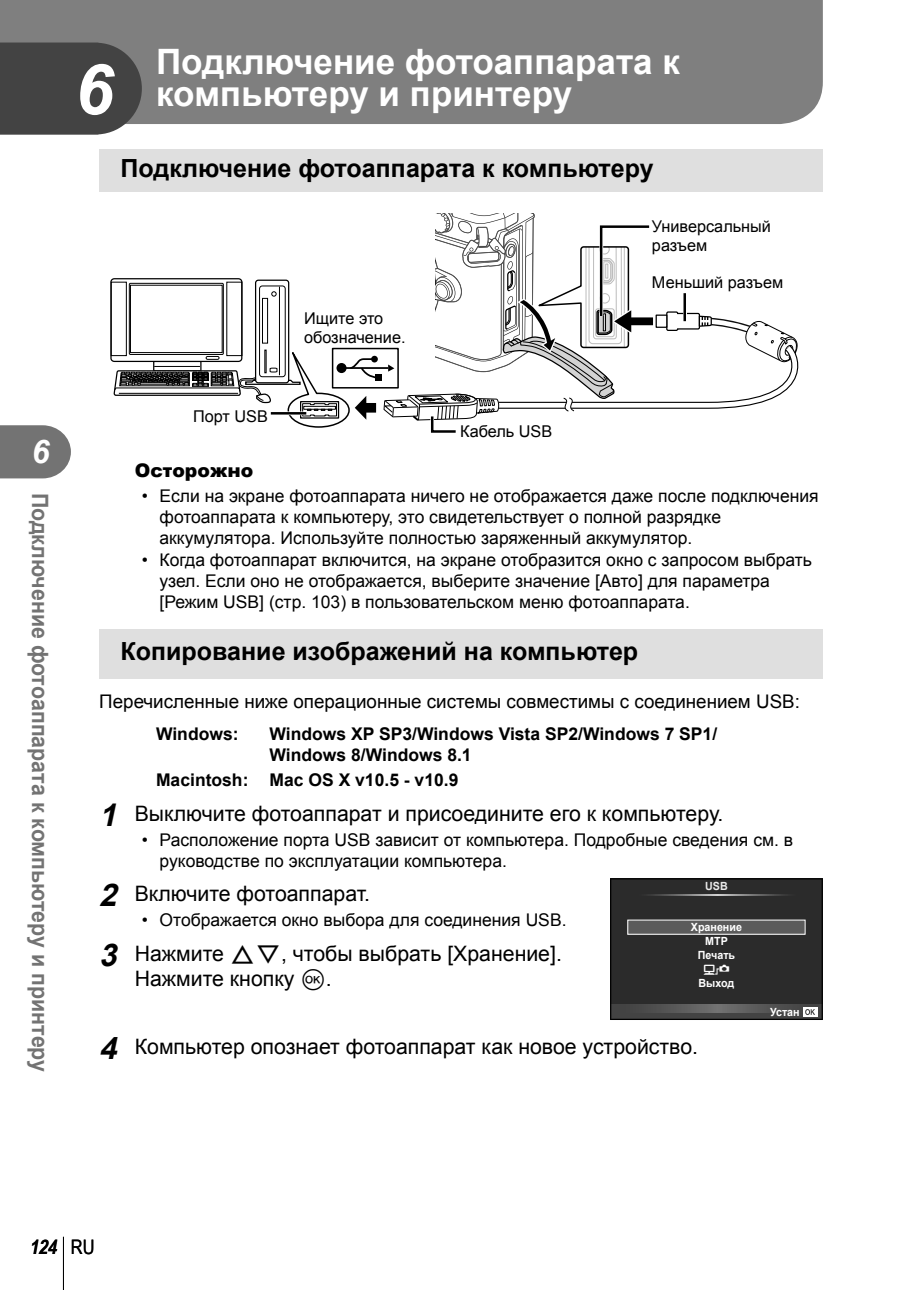
<style>
.page{position:relative;width:908px;height:1290px;background:#fff}
.page>*{position:absolute;margin:0;border:0;box-sizing:border-box;transform-origin:0 0}
.t1{font:italic 700 70px "Arial";color:#fff}
.t2{font:700 35px/32.5px "Arial";color:#fff}
.t3{font:italic 700 32.5px "Arial";color:#fff}
.t4{font:700 25px "Arial";color:#000}
.t5{font:700 22.5px "Arial";color:#737373;scale:.95 1}
.t6{font:21.25px/25.5px "Arial";color:#000}
.t7{font:italic 700 20px "Arial Narrow";color:#000}
.t8{font:18.75px "Arial";color:#000}
.t9{font:900 18.75px "Arial";color:#000}
.t10{font:17.5px/21px "Arial";color:#000}
.t11{font:700 17.5px/21px "Arial";color:#000}
.t12{font:16.25px/18.8px "Arial";color:#000}
.t13{font:700 11.25px "Arial";color:#fff;scale:.95 1}
.t14{font:700 11.25px "Arial";color:#eaeaea;scale:.95 1}
.t15{font:11.25px "olympus 15";color:#fff;scale:.95 1}
.s1{font-weight:700;font-style:italic;font-size:31.25px}
.s2{font-family:"olympus 15"}
.s3{font-family:"Olympus 7"}
.s4{font-weight:400;font-style:normal}
</style>
<div class="page">
<svg style="left:0;top:425px;width:71px;height:53px;background:#7f7f7f"></svg>
<div style="left:0;top:0;width:822px;height:124px;background:#7f7f7f"></div>
<svg style="left:0;top:43px;width:142px;height:92px;background:#4a4a4a"></svg>
<hr style="left:63px;top:1237px;width:1px;height:53px;background:#000">
<div style="left:99px;top:149px;width:723px;height:42px;background:#dfdfdf"></div>
<svg style="left:110px;top:213px;width:689px;height:220px"></svg>
<div style="left:99px;top:629px;width:723px;height:49px;background:#dfdfdf"></div>
<svg style="left:610px;top:878px;width:212px;height:142px;background:#353535"></svg>
<h1 class="t1" style="left:74px;top:51px;width:40px">6</h1>
<h2 class="t2" style="left:156px;top:45px;width:525px">Подключение фотоаппарата к компьютеру и принтеру</h2>
<h3 class="t4" style="left:120px;top:154px;width:534px">Подключение фотоаппарата к компьютеру</h3>
<p class="t12" style="left:651px;top:217px;width:120px">Универсальный разъем</p>
<p class="t12" style="left:651px;top:273px;width:133px">Меньший разъем</p>
<h3 class="t3" style="left:32px;top:434px;width:20px">6</h3>
<p class="t5" style="left:53px;top:493px;width:611px;rotate:90deg">Подключение фотоаппарата к компьютеру и принтеру</p>
<p class="t12" style="left:304px;top:309px;width:103px">Ищите это обозначение.</p>
<p class="t12" style="left:193px;top:407px;width:76px">Порт USB</p>
<p class="t9" style="left:135px;top:456px;width:120px">Осторожно</p>
<p class="t10" style="left:159px;top:485px;width:660px;text-indent:-18px">• Если на экране фотоаппарата ничего не отображается даже после подключения фотоаппарата к компьютеру, это свидетельствует о полной разрядке аккумулятора. Используйте полностью заряженный аккумулятор.</p>
<p class="t10" style="left:159px;top:549px;width:653px;text-indent:-18px">• Когда фотоаппарат включится, на экране отобразится окно с запросом выбрать узел. Если оно не отображается, выберите значение [Авто] для параметра [Режим USB] (стр. 103) в пользовательском меню фотоаппарата.</p>
<h3 class="t4" style="left:120px;top:638px;width:519px">Копирование изображений на компьютер</h3>
<p class="t8" style="left:99px;top:689px;width:701px">Перечисленные ниже операционные системы совместимы с соединением USB:</p>
<p class="t11" style="left:156px;top:723px;width:84px">Windows:</p>
<p class="t11" style="left:269px;top:723px;width:449px">Windows XP SP3/Windows Vista SP2/Windows 7 SP1/<br>Windows 8/Windows 8.1</p>
<p class="t11" style="left:156px;top:769px;width:304px">Macintosh: Mac OS X v10.5 - v10.9</p>
<p class="t6" style="left:99px;top:801px;width:625px"><span class="s1">1</span> Выключите фотоаппарат и присоедините его к компьютеру.</p>
<p class="t10" style="left:159px;top:829px;width:634px;text-indent:-18px">• Расположение порта USB зависит от компьютера. Подробные сведения см. в руководстве по эксплуатации компьютера.</p>
<p class="t6" style="left:99px;top:881px;width:272px"><span class="s1">2</span> Включите фотоаппарат.</p>
<p class="t10" style="left:142px;top:910px;width:426px">• Отображается окно выбора для соединения USB.</p>
<p class="t6" style="left:135px;top:941px;width:428px;text-indent:-35px"><span class="s1">3</span> Нажмите <span class="s2">FG</span>, чтобы выбрать [Хранение].<br>Нажмите кнопку <span class="s3">Q</span>.</p>
<p class="t12" style="left:460px;top:423px;width:94px">Кабель USB</p>
<p class="t14" style="left:704px;top:880px;width:25px">USB</p>
<p class="t13" style="left:690px;top:920px;width:55px">Хранение</p>
<p class="t13" style="left:697px;top:949px;width:41px">Печать</p>
<p class="t13" style="left:705px;top:934px;width:25px">MTP</p>
<p class="t15" style="left:702px;top:963px;width:30px">0</p>
<p class="t13" style="left:698px;top:977px;width:39px">Выход</p>
<p class="t6" style="left:99px;top:1034px;width:600px"><span class="s1">4</span> Компьютер опознает фотоаппарат как новое устройство.</p>
<p class="t13" style="left:769px;top:1006px;width:33px">Устан</p>
<p class="t7" style="left:29px;top:1235px;width:67px">124 <span class="s4">RU</span></p>
</div>
